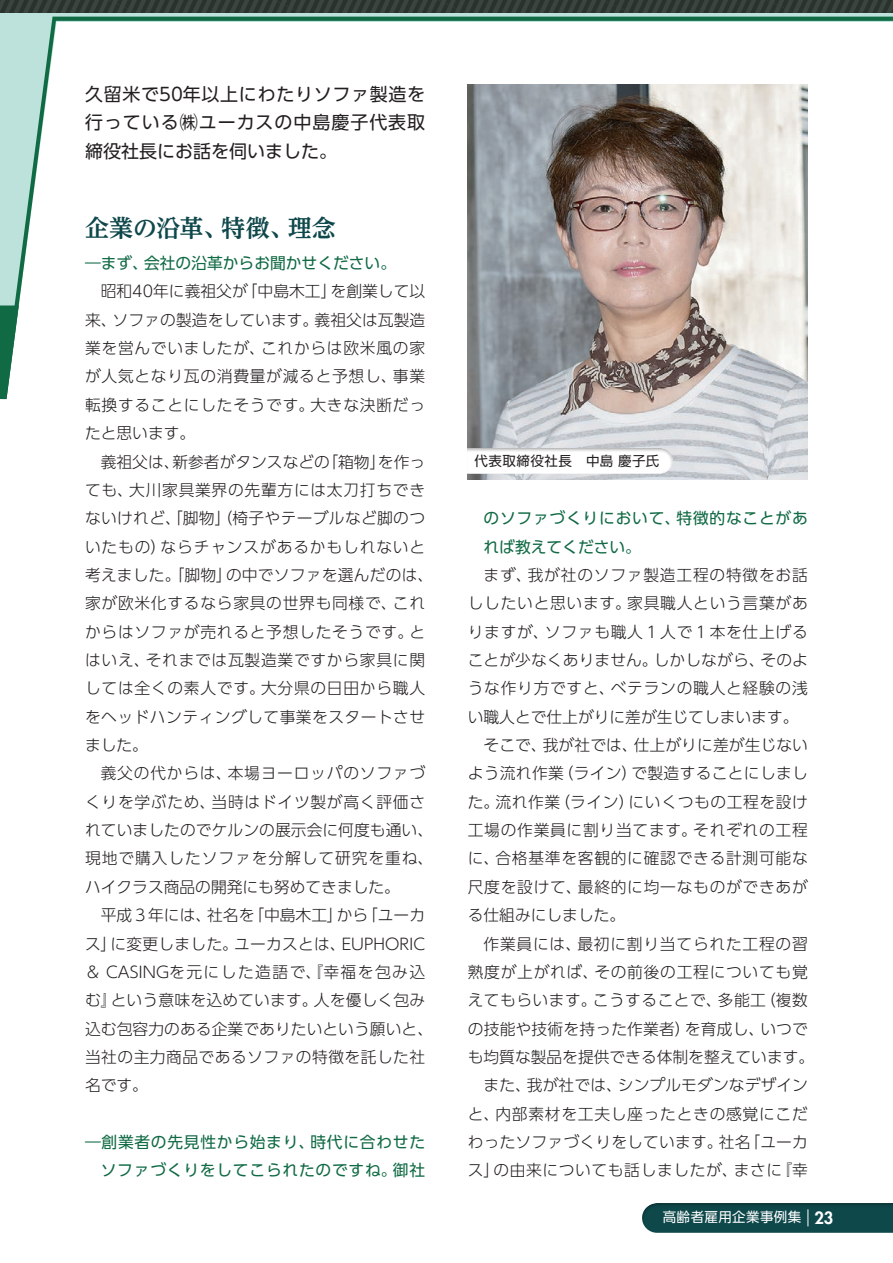
<style>
.page{position:relative;width:893px;height:1263px;background:#fff}
.page>*{position:absolute;margin:0;border:0;box-sizing:border-box;transform-origin:0 0}
.t1{font:700 24px "UD Reimin Pro";letter-spacing:-.005em;color:#0f484b}
.t2{font:18px/28.3px "UD Shin Go Pro";letter-spacing:.04em;color:#231f20;text-align:justify}
.t3{font:300 15.75px "UD Shin Go Pro";letter-spacing:.04em;color:#231f20}
.t4{font:300 15.75px "UD Shin Go Pro";letter-spacing:.005em;color:#231f20}
.t5{font:300 15.75px "UD Shin Go Pro";color:#231f20}
.t6{font:300 15.75px "UD Shin Go Pro";letter-spacing:.015em;color:#231f20}
.t7{font:300 15.75px "UD Shin Go Pro";letter-spacing:.02em;color:#231f20}
.t8{font:15.75px/28.3px "UD Shin Go Pro";letter-spacing:.045em;color:#106a44;text-align:right}
.t9{font:15.75px "UD Shin Go Pro";color:#106a44}
.t10{font:300 15.75px "UD Shin Go Pro";letter-spacing:.095em;color:#231f20}
.t11{font:300 15.75px "UD Shin Go Pro";letter-spacing:.06em;color:#231f20}
.t12{font:13.5px "UD Shin Go Pro";letter-spacing:.04em;color:#231f20}
.t13{font:13.5px "UD Shin Go Pro";letter-spacing:.03em;color:#fff}
.s1{font-family:"Futura";font-weight:800;font-size:16.5px}
</style>
<div class="page">
<img style="left:467px;top:399px;width:340px;height:81px">
<svg style="left:467px;top:448px;width:206px;height:25px"></svg>
<svg style="left:60px;top:13px;width:833px;height:4px;background:#abd6cc"></svg>
<div style="left:0;top:0;width:893px;height:13px;background:#313c36"></div>
<svg style="left:60px;top:17px;width:833px;height:382px"></svg>
<svg style="left:0;top:13px;width:60px;height:386px"></svg>
<svg style="left:642px;top:1203px;width:251px;height:30px;background:#144a4d"></svg>
<p class="t2" style="left:85px;top:79px;width:342px">久留米で50年以上にわたりソファ製造を行っている㈱ユーカスの中島慶子代表取締役社長にお話を伺いました。</p>
<p class="t1" style="left:85px;top:209px;width:252px">企業の沿革、特徴、理念</p>
<p class="t9" style="left:85px;top:250px;width:313px">―まず、会社の沿革からお聞かせください。</p>
<p class="t5" style="left:85px;top:279px;width:342px">　昭和40年に義祖父が「中島木工」を創業して以</p>
<p class="t4" style="left:85px;top:307px;width:342px">来、ソファの製造をしています。義祖父は瓦製造</p>
<p class="t3" style="left:85px;top:335px;width:342px">業を営んでいましたが、これからは欧米風の家</p>
<p class="t3" style="left:85px;top:364px;width:342px">が人気となり瓦の消費量が減ると予想し、事業</p>
<p class="t3" style="left:85px;top:392px;width:342px">転換することにしたそうです。大きな決断だっ</p>
<p class="t3" style="left:85px;top:420px;width:112px">たと思います。</p>
<p class="t5" style="left:85px;top:449px;width:342px">　義祖父は、新参者がタンスなどの「箱物」を作っ</p>
<p class="t3" style="left:85px;top:477px;width:342px">ても、大川家具業界の先輩方には太刀打ちでき</p>
<p class="t7" style="left:85px;top:505px;width:342px">ないけれど、「脚物」（椅子やテーブルなど脚のつ</p>
<p class="t3" style="left:85px;top:534px;width:342px">いたもの）ならチャンスがあるかもしれないと</p>
<p class="t6" style="left:85px;top:562px;width:350px">考えました。「脚物」の中でソファを選んだのは、</p>
<p class="t3" style="left:85px;top:590px;width:342px">家が欧米化するなら家具の世界も同様で、これ</p>
<p class="t3" style="left:85px;top:619px;width:342px">からはソファが売れると予想したそうです。と</p>
<p class="t3" style="left:85px;top:647px;width:342px">はいえ、それまでは瓦製造業ですから家具に関</p>
<p class="t3" style="left:85px;top:676px;width:342px">しては全くの素人です。大分県の日田から職人</p>
<p class="t3" style="left:85px;top:704px;width:342px">をヘッドハンティングして事業をスタートさせ</p>
<p class="t3" style="left:85px;top:732px;width:65px">ました。</p>
<p class="t3" style="left:85px;top:761px;width:342px">　義父の代からは、本場ヨーロッパのソファづ</p>
<p class="t3" style="left:85px;top:789px;width:342px">くりを学ぶため、当時はドイツ製が高く評価さ</p>
<p class="t4" style="left:85px;top:817px;width:350px">れていましたのでケルンの展示会に何度も通い、</p>
<p class="t11" style="left:85px;top:846px;width:350px">現地で購入したソファを分解して研究を重ね、</p>
<p class="t5" style="left:85px;top:874px;width:317px">ハイクラス商品の開発にも努めてきました。</p>
<p class="t4" style="left:101px;top:902px;width:326px">平成３年には、社名を「中島木工」から「ユーカ</p>
<p class="t7" style="left:85px;top:931px;width:342px">ス」に変更しました。ユーカスとは、EUPHORIC</p>
<p class="t10" style="left:85px;top:959px;width:342px">＆ CASINGを元にした造語で、『幸福を包み込</p>
<p class="t6" style="left:85px;top:987px;width:342px">む』という意味を込めています。人を優しく包み</p>
<p class="t4" style="left:85px;top:1016px;width:350px">込む包容力のある企業でありたいという願いと、</p>
<p class="t3" style="left:85px;top:1044px;width:342px">当社の主力商品であるソファの特徴を託した社</p>
<p class="t3" style="left:85px;top:1072px;width:65px">名です。</p>
<p class="t8" style="left:85px;top:1127px;width:342px">―創業者の先見性から始まり、時代に合わせたソファづくりをしてこられたのですね。御社</p>
<p class="t12" style="left:474px;top:450px;width:186px">代表取締役社長　中島 慶子氏</p>
<p class="t8" style="left:483px;top:504px;width:326px">のソファづくりにおいて、特徴的なことがあ</p>
<p class="t9" style="left:483px;top:534px;width:159px">れば教えてください。</p>
<p class="t3" style="left:468px;top:562px;width:342px">　まず、我が社のソファ製造工程の特徴をお話</p>
<p class="t3" style="left:468px;top:590px;width:342px">ししたいと思います。家具職人という言葉があ</p>
<p class="t3" style="left:468px;top:619px;width:342px">りますが、ソファも職人１人で１本を仕上げる</p>
<p class="t4" style="left:468px;top:647px;width:342px">ことが少なくありません。しかしながら、そのよ</p>
<p class="t3" style="left:468px;top:676px;width:342px">うな作り方ですと、ベテランの職人と経験の浅</p>
<p class="t5" style="left:468px;top:704px;width:332px">い職人とで仕上がりに差が生じてしまいます。</p>
<p class="t4" style="left:468px;top:732px;width:342px">　そこで、我が社では、仕上がりに差が生じない</p>
<p class="t7" style="left:468px;top:761px;width:342px">よう流れ作業（ライン）で製造することにしまし</p>
<p class="t3" style="left:468px;top:789px;width:342px">た。流れ作業（ライン）にいくつもの工程を設け</p>
<p class="t3" style="left:468px;top:817px;width:342px">工場の作業員に割り当てます。それぞれの工程</p>
<p class="t3" style="left:468px;top:846px;width:342px">に、合格基準を客観的に確認できる計測可能な</p>
<p class="t3" style="left:468px;top:874px;width:342px">尺度を設けて、最終的に均一なものができあが</p>
<p class="t5" style="left:468px;top:902px;width:159px">る仕組みにしました。</p>
<p class="t3" style="left:468px;top:931px;width:342px">　作業員には、最初に割り当てられた工程の習</p>
<p class="t3" style="left:468px;top:959px;width:342px">熟度が上がれば、その前後の工程についても覚</p>
<p class="t3" style="left:468px;top:987px;width:342px">えてもらいます。こうすることで、多能工（複数</p>
<p class="t6" style="left:468px;top:1016px;width:342px">の技能や技術を持った作業者）を育成し、いつで</p>
<p class="t5" style="left:468px;top:1044px;width:348px">も均質な製品を提供できる体制を整えています。</p>
<p class="t4" style="left:468px;top:1072px;width:342px">　また、我が社では、シンプルモダンなデザイン</p>
<p class="t3" style="left:468px;top:1101px;width:342px">と、内部素材を工夫し座ったときの感覚にこだ</p>
<p class="t6" style="left:468px;top:1129px;width:342px">わったソファづくりをしています。社名「ユーカ</p>
<p class="t3" style="left:468px;top:1157px;width:342px">ス」の由来についても話しましたが、まさに『幸</p>
<p class="t13" style="left:663px;top:1206px;width:172px">高齢者雇用企業事例集 <span class="s1">23</span></p>
</div>
